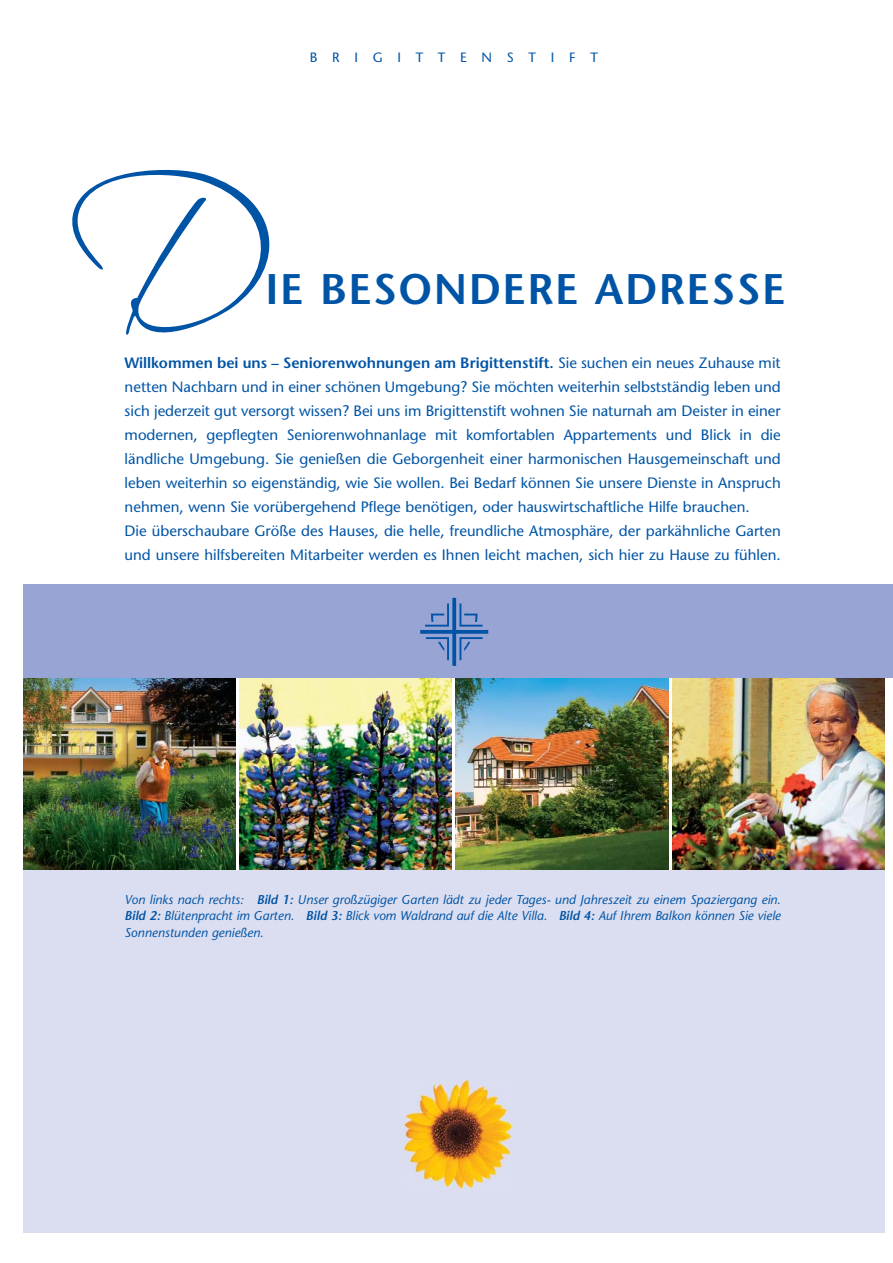
<style>
.page{position:relative;width:893px;height:1263px;background:#fff}
.page>*{position:absolute;margin:0;border:0;box-sizing:border-box;transform-origin:0 0}
.t1{font:202.5px "Scriptina";color:#0054a6}
.t2{font:600 42.75px "Stone Sans";letter-spacing:.035em;color:#0054a6}
.t3{font:15px/24px "Stone Sans";color:#0054a6}
.t4{font:13.5px "Stone Sans";letter-spacing:1.09em;color:#0054a6}
.t5{font:italic 12.75px/16.5px "Stone Sans";color:#0054a6;text-align:justify}
.s1{font-weight:600}
</style>
<div class="page">
<div style="left:23px;top:678px;width:861px;height:555px;background:#dbdef0"></div>
<img style="left:23px;top:678px;width:212px;height:192px">
<img style="left:239px;top:678px;width:213px;height:192px">
<img style="left:456px;top:678px;width:212px;height:192px">
<img style="left:672px;top:678px;width:212px;height:192px">
<img style="left:404px;top:1079px;width:109px;height:111px">
<div style="left:23px;top:585px;width:870px;height:93px;background:#98a5d4"></div>
<svg style="left:420px;top:598px;width:68px;height:68px"></svg>
<p class="t4" style="left:310px;top:53px;width:290px">BRIGITTENSTIFT</p>
<h1 class="t1" style="left:68px;top:136px;width:176px">D</h1>
<h2 class="t2" style="left:265px;top:272px;width:521px">IE BESONDERE ADRESSE</h2>
<p class="t3" style="left:125px;top:352px;width:658px"><span class="s1">Willkommen bei uns – Seniorenwohnungen am Brigittenstift.</span> Sie suchen ein neues Zuhause mit netten Nachbarn und in einer schönen Umgebung? Sie möchten weiterhin selbstständig leben und sich jederzeit gut versorgt wissen? Bei uns im Brigittenstift wohnen Sie naturnah am Deister in einer modernen, gepflegten Seniorenwohnanlage mit komfortablen Appartements und Blick in die ländliche Umgebung. Sie genießen die Geborgenheit einer harmonischen Hausgemeinschaft und leben weiterhin so eigenständig, wie Sie wollen. Bei Bedarf können Sie unsere Dienste in Anspruch nehmen, wenn Sie vorübergehend Pflege benötigen, oder hauswirtschaftliche Hilfe brauchen.<br>Die überschaubare Größe des Hauses, die helle, freundliche Atmosphäre, der parkähnliche Garten und unsere hilfsbereiten Mitarbeiter werden es Ihnen leicht machen, sich hier zu Hause zu fühlen.</p>
<p class="t5" style="left:125px;top:892px;width:658px">Von links nach rechts: <span class="s1">Bild 1:</span> Unser großzügiger Garten lädt zu jeder Tages- und Jahreszeit zu einem Spaziergang ein.<br><span class="s1">Bild 2:</span> Blütenpracht im Garten. <span class="s1">Bild 3:</span> Blick vom Waldrand auf die Alte Villa. <span class="s1">Bild 4:</span> Auf Ihrem Balkon können Sie viele Sonnenstunden genießen.</p>
</div>
